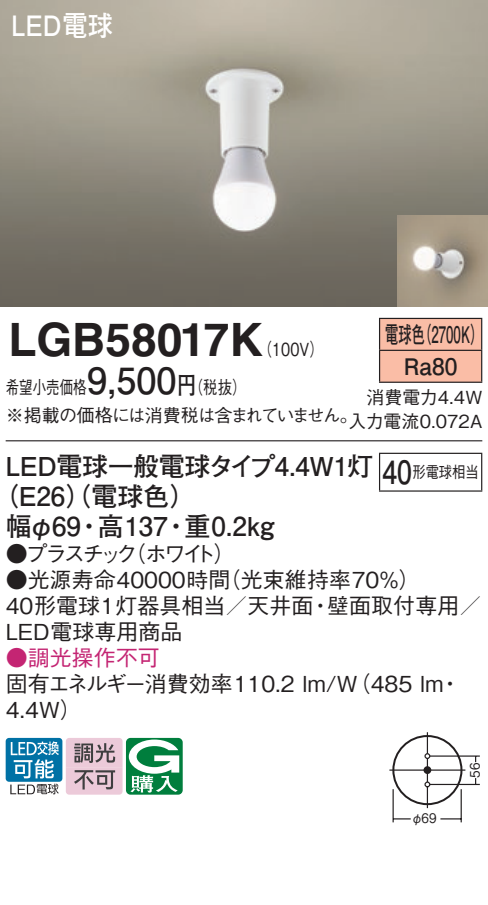
<style>
.page{position:relative;width:488px;height:905px;background:#fff}
.page>*{position:absolute;margin:0;border:0;box-sizing:border-box;transform-origin:0 0}
.t1{font:700 46px "Helvetica LT Std";color:#231f20}
.t2{font:700 36px "Futo Go B101 Pro";color:#231f20}
.t3{font:700 32px "Futo Go B101 Pro";color:#231f20;scale:.83 1}
.t4{font:700 28px "Futo Go B101 Pro";color:#fff;scale:.9 1}
.t5{font:700 26px "Futo Go B101 Pro";letter-spacing:-.015em;color:#231f20}
.t6{font:700 22.8px/32px "Futo Go B101 Pro";color:#231f20;scale:.58 1}
.t7{font:500 22px/26px "Gothic BBB Pro";color:#231f20}
.t8{font:500 22px "Gothic BBB Pro";color:#c42573}
.t9{font:500 18px/28px "Gothic BBB Pro";letter-spacing:-.04em;color:#231f20;scale:.75 1}
.t10{font:500 18px/24px "Gothic BBB Pro";color:#231f20;text-align:right}
.t11{font:500 18px "Gothic BBB Pro";color:#231f20;scale:.8 1}
.t12{font:500 16px "Gothic BBB Pro";color:#231f20;scale:.83 1}
.t13{font:500 13.2px "Gothic BBB Pro";color:#231f20;scale:.9 1}
.s1{font-family:"Futo Go B101 Pro";font-weight:700;font-size:24px}
</style>
<div class="page">
<img style="left:0;top:0;width:488px;height:306px">
<img style="left:397px;top:215px;width:91px;height:91px">
<div style="left:380px;top:319px;width:101px;height:62px;background:#fabda6"></div>
<hr style="left:379px;top:317px;width:103px;height:2px;background:#231f20">
<hr style="left:379px;top:319px;width:1px;height:30px;background:#231f20">
<hr style="left:481px;top:319px;width:1px;height:30px;background:#231f20">
<hr style="left:379px;top:349px;width:103px;height:2px;background:#231f20">
<hr style="left:379px;top:351px;width:1px;height:30px;background:#231f20">
<hr style="left:481px;top:351px;width:1px;height:30px;background:#231f20">
<hr style="left:379px;top:381px;width:103px;height:2px;background:#231f20">
<hr style="left:6px;top:440px;width:476px;height:1px;background:#231f20">
<hr style="left:379px;top:453px;width:1px;height:37px;background:#231f20">
<hr style="left:379px;top:452px;width:103px;height:2px;background:#231f20">
<hr style="left:481px;top:453px;width:1px;height:37px;background:#231f20">
<hr style="left:379px;top:490px;width:103px;height:1px;background:#231f20">
<div style="left:392px;top:734px;width:70px;height:70px;border:2px solid #231f20;border-radius:50%"></div>
<hr style="left:426px;top:786px;width:2px;height:21px;background:#231f20">
<svg style="left:424px;top:753px;width:6px;height:5px"></svg>
<svg style="left:424px;top:781px;width:6px;height:6px"></svg>
<svg style="left:423px;top:765px;width:8px;height:8px"></svg>
<hr style="left:429px;top:755px;width:50px;height:1px;background:#231f20">
<hr style="left:429px;top:783px;width:50px;height:1px;background:#231f20">
<hr style="left:389px;top:769px;width:76px;height:1px;background:#231f20">
<hr style="left:426px;top:731px;width:2px;height:22px;background:#231f20">
<hr style="left:426px;top:758px;width:2px;height:23px;background:#231f20">
<hr style="left:460px;top:788px;width:1px;height:33px;background:#231f20">
<hr style="left:392px;top:788px;width:1px;height:33px;background:#231f20">
<svg style="left:393px;top:817px;width:17px;height:2px"></svg>
<hr style="left:440px;top:817px;width:21px;height:2px;background:#231f20">
<div style="left:6px;top:737px;width:56px;height:44px;background:#0071a5;border-radius:3px"></div>
<svg style="left:10px;top:741px;width:49px;height:52px"></svg>
<svg style="left:66px;top:737px;width:117px;height:57px"></svg>
<p class="t4" style="left:11px;top:3px;width:114px">LED電球</p>
<h1 class="t1" style="left:8px;top:311px;width:256px">LGB58017K</h1>
<p class="t11" style="left:177px;top:372px;width:88px">（<span class="s1">円</span>税抜(</p>
<p class="t6" style="left:418px;top:315px;width:115px">（2700 (K</p>
<p class="t6" style="left:403px;top:315px;width:94px;text-indent:-19px">電球色<br>Ra80</p>
<p class="t10" style="left:348px;top:383px;width:135px">消費電力4.4W入力電流0.072A</p>
<p class="t5" style="left:6px;top:444px;width:369px">LED電球一般電球タイプ4.4W 灯1</p>
<p class="t5" style="left:-8px;top:474px;width:206px">（E26（）電球色(</p>
<p class="t5" style="left:184px;top:504px;width:91px">重0.2kg</p>
<p class="t11" style="left:258px;top:334px;width:84px">（100 (V</p>
<h2 class="t2" style="left:87px;top:351px;width:91px">9,500</h2>
<p class="t9" style="left:6px;top:370px;width:471px">希望小売価格<br>※掲載の価格には消費税は含まれていません。</p>
<h3 class="t3" style="left:382px;top:446px;width:37px">40</h3>
<p class="t12" style="left:412px;top:459px;width:81px">形電球相当</p>
<p class="t5" style="left:6px;top:504px;width:77px">幅φ69</p>
<p class="t5" style="left:98px;top:504px;width:72px">高137</p>
<p class="t5" style="left:76px;top:504px;width:27px">・</p>
<p class="t5" style="left:163px;top:504px;width:27px">・</p>
<p class="t7" style="left:124px;top:538px;width:113px">（ホワイト(</p>
<p class="t7" style="left:6px;top:538px;width:133px">●プラスチック</p>
<p class="t7" style="left:219px;top:564px;width:203px">（光束維持率70％(</p>
<p class="t7" style="left:6px;top:564px;width:226px">●光源寿命40000時間</p>
<p class="t7" style="left:327px;top:590px;width:155px">壁面取付専用／</p>
<p class="t7" style="left:6px;top:590px;width:309px">40形電球1灯器具相当／天井面<br>LED電球専用商品</p>
<p class="t8" style="left:6px;top:640px;width:155px">●調光操作不可</p>
<p class="t7" style="left:309px;top:590px;width:23px">・</p>
<p class="t7" style="left:6px;top:668px;width:439px">固有エネルギー消費効率110.2 lm （W/ 485 lm<br>4.4W(</p>
<p class="t7" style="left:439px;top:668px;width:23px">・</p>
<p class="t13" style="left:411px;top:806px;width:29px">φ69</p>
<p class="t13" style="left:464px;top:777px;width:18px;rotate:-90deg">56</p>
</div>
